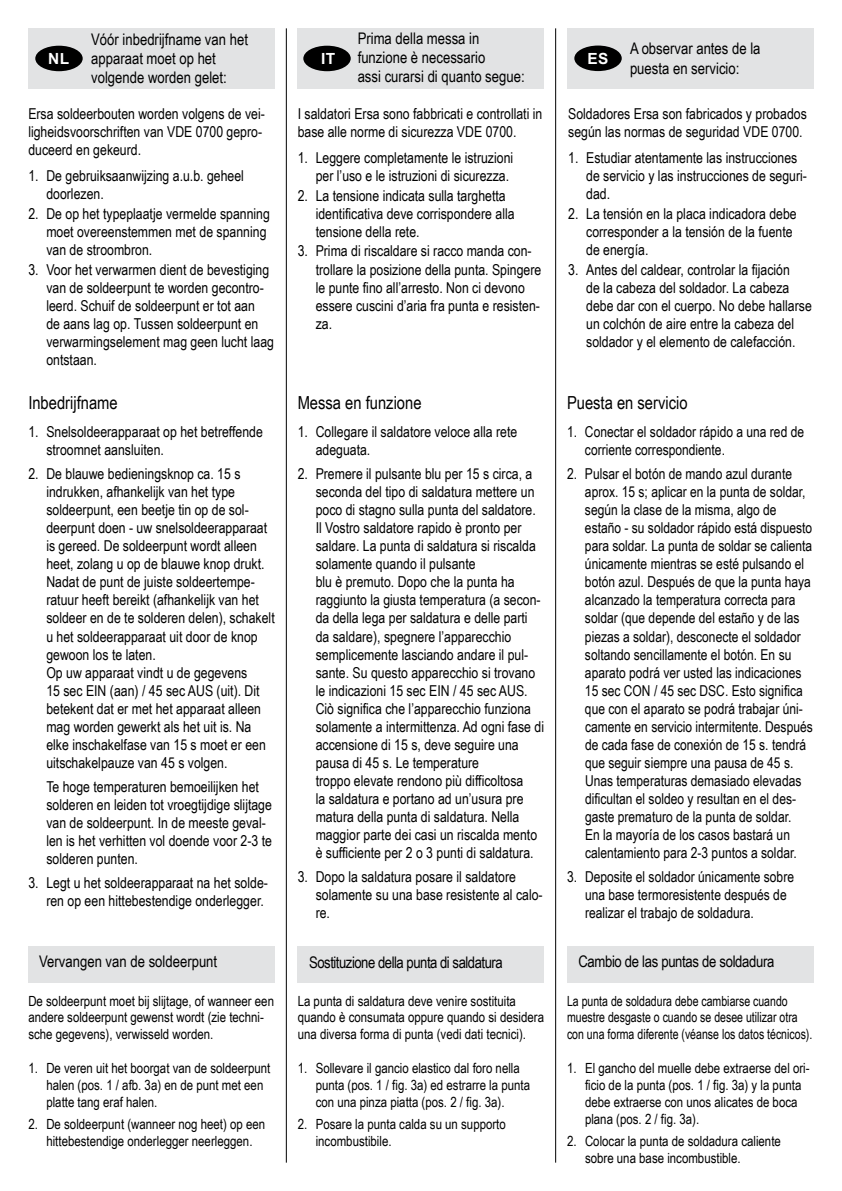
<style>
.page{position:relative;width:842px;height:1191px;background:#fff}
.page>*{position:absolute;margin:0;border:0;box-sizing:border-box;transform-origin:0 0}
.t1{font:18px "Arial Narrow";color:#000}
.t2{font:16px/19px "Arial Narrow";color:#000}
.t3{font:16px "Arial Narrow";letter-spacing:-.03em;color:#000}
.t4{font:16px "Arial Narrow";letter-spacing:-.02em;color:#000}
.t5{font:700 15.4px "Arial";color:#fff}
.t6{font:15px/18px "Arial Narrow";color:#000}
.t7{font:14px/16.8px "Arial Narrow";color:#000}
.t8{font:14px/16.8px "Arial Narrow";color:#000;scale:.92 1}
</style>
<div class="page">
<div style="left:298px;top:28px;width:246px;height:61px;background:#e2e3e4"></div>
<div style="left:567px;top:28px;width:247px;height:61px;background:#e2e3e4"></div>
<div style="left:28px;top:28px;width:247px;height:61px;background:#e2e3e4"></div>
<hr style="left:286px;top:28px;width:1px;height:1134px;background:#000">
<hr style="left:555px;top:28px;width:1px;height:1134px;background:#000">
<div style="left:303px;top:46px;width:48px;height:25px;background:#000;border-radius:50%"></div>
<div style="left:35px;top:46px;width:48px;height:25px;background:#000;border-radius:50%"></div>
<div style="left:574px;top:46px;width:48px;height:25px;background:#000;border-radius:50%"></div>
<div style="left:28px;top:946px;width:247px;height:36px;background:#e2e3e4"></div>
<div style="left:298px;top:946px;width:246px;height:36px;background:#e2e3e4"></div>
<div style="left:567px;top:946px;width:247px;height:36px;background:#e2e3e4"></div>
<p class="t2" style="left:91px;top:31px;width:158px">Vóór inbedrijfname van het apparaat moet op het volgende worden gelet:</p>
<p class="t2" style="left:358px;top:30px;width:169px">Prima della messa in funzione è necessario<br>assi curarsi di quanto segue:</p>
<p class="t2" style="left:630px;top:41px;width:132px">A observar antes de la puesta en servicio:</p>
<p class="t6" style="left:28px;top:106px;width:238px">Ersa soldeerbouten worden volgens de vei&shy;ligheidsvoorschriften van VDE 0700 gepro&shy;duceerd en gekeurd.</p>
<p class="t6" style="left:46px;top:168px;width:199px;text-indent:-18px">1. De gebruiksaanwijzing a.u.b. geheel doorlezen.</p>
<p class="t6" style="left:46px;top:206px;width:225px;text-indent:-18px">2. De op het typeplaatje vermelde spanning moet overeenstemmen met de spanning van de stroombron.</p>
<p class="t6" style="left:46px;top:262px;width:229px;text-indent:-18px">3. Voor het verwarmen dient de bevestiging van de soldeerpunt te worden gecontro&shy;leerd. Schuif de soldeerpunt er tot aan<br>de aans lag op. Tussen soldeerpunt en verwarmingselement mag geen lucht laag ontstaan.</p>
<p class="t5" style="left:48px;top:49px;width:22px">NL</p>
<p class="t5" style="left:321px;top:49px;width:16px">IT</p>
<p class="t5" style="left:587px;top:49px;width:22px">ES</p>
<p class="t6" style="left:298px;top:106px;width:246px">I saldatori Ersa sono fabbricati e controllati in base alle norme di sicurezza VDE 0700.</p>
<p class="t6" style="left:298px;top:150px;width:217px;text-align:right">1. Leggere completamente le istruzioni per l’uso e le istruzioni di sicurezza.</p>
<p class="t6" style="left:316px;top:188px;width:200px;text-indent:-18px">2. La tensione indicata sulla targhetta identificativa deve corrispondere alla tensione della rete.</p>
<p class="t6" style="left:316px;top:243px;width:227px;text-indent:-18px">3. Prima di riscaldare si racco manda con&shy;trollare la posizione della punta. Spingere le punte fino all’arresto. Non ci devono essere cuscini d’aria fra punta e resisten&shy;za.</p>
<p class="t6" style="left:568px;top:106px;width:240px">Soldadores Ersa son fabricados y probados según las normas de seguridad VDE 0700.</p>
<p class="t6" style="left:586px;top:150px;width:222px;text-indent:-18px">1. Estudiar atentamente las instrucciones de servicio y las instrucciones de seguri&shy;dad.</p>
<p class="t6" style="left:586px;top:206px;width:212px;text-indent:-18px">2. La tensión en la placa indicadora debe corresponder a la tensión de la fuente de energía.</p>
<p class="t6" style="left:586px;top:262px;width:227px;text-indent:-18px">3. Antes del caldear, controlar la fijación<br>de la cabeza del soldador. La cabeza debe dar con el cuerpo. No debe hallarse un colchón de aire entre la cabeza del soldador y el elemento de calefacción.</p>
<p class="t1" style="left:28px;top:396px;width:91px">Inbedrijfname</p>
<p class="t6" style="left:46px;top:424px;width:218px;text-indent:-18px">1. Snelsoldeerapparaat op het betreffende stroomnet aansluiten.</p>
<p class="t6" style="left:46px;top:466px;width:230px;text-indent:-18px">2. De blauwe bedieningsknop ca. 15 s indrukken, afhankelijk van het type soldeerpunt, een beetje tin op de sol&shy;deerpunt doen - uw snelsoldeerapparaat is gereed. De soldeerpunt wordt alleen heet, zolang u op de blauwe knop drukt.<br>Nadat de punt de juiste soldeertempe&shy;ratuur heeft bereikt (afhankelijk van het soldeer en de te solderen delen), schakelt u het soldeerapparaat uit door de knop gewoon los te laten.<br>Op uw apparaat vindt u de gegevens<br>15 sec EIN (aan) / 45 sec AUS (uit). Dit betekent dat er met het apparaat alleen mag worden gewerkt als het uit is. Na elke inschakelfase van 15 s moet er een uitschakelpauze van 45 s volgen.</p>
<p class="t6" style="left:46px;top:779px;width:227px">Te hoge temperaturen bemoeilijken het solderen en leiden tot vroegtijdige slijtage van de soldeerpunt. In de meeste geval&shy;len is het verhitten vol doende voor 2-3 te solderen punten.</p>
<p class="t6" style="left:28px;top:875px;width:241px;text-align:right">3. Legt u het soldeerapparaat na het solde&shy;ren op een hittebestendige onderlegger.</p>
<p class="t1" style="left:298px;top:396px;width:125px">Messa en funzione</p>
<p class="t6" style="left:316px;top:424px;width:203px;text-indent:-18px">1. Collegare il saldatore veloce alla rete adeguata.</p>
<p class="t6" style="left:316px;top:466px;width:230px;text-indent:-18px">2. Premere il pulsante blu per 15 s circa, a seconda del tipo di saldatura mettere un poco di stagno sulla punta del saldatore.<br>Il Vostro saldatore rapido è pronto per saldare. La punta di saldatura si riscalda solamente quando il pulsante<br>blu è premuto. Dopo che la punta ha raggiunto la giusta temperatura (a secon&shy;da della lega per saldatura e delle parti da saldare), spegnere l’apparecchio semplicemente lasciando andare il pul&shy;sante. Su questo apparecchio si trovano le indicazioni 15 sec EIN / 45 sec AUS.<br>Ciò significa che l’apparecchio funziona solamente a intermittenza. Ad ogni fase di accensione di 15 s, deve seguire una pausa di 45 s. Le temperature<br>troppo elevate rendono più difficoltosa<br>la saldatura e portano ad un’usura pre matura della punta di saldatura. Nella maggior parte dei casi un riscalda mento è sufficiente per 2 o 3 punti di saldatura.</p>
<p class="t6" style="left:316px;top:869px;width:229px;text-indent:-18px">3. Dopo la saldatura posare il saldatore solamente su una base resistente al calo&shy;re.</p>
<p class="t1" style="left:567px;top:396px;width:122px">Puesta en servicio</p>
<p class="t6" style="left:585px;top:424px;width:221px;text-indent:-18px">1. Conectar el soldador rápido a una red de corriente correspondiente.</p>
<p class="t6" style="left:585px;top:466px;width:229px;text-indent:-18px">2. Pulsar el botón de mando azul durante aprox. 15 s; aplicar en la punta de soldar, según la clase de la misma, algo de estaño - su soldador rápido está dispuesto para soldar. La punta de soldar se calienta únicamente mientras se esté pulsando el botón azul. Después de que la punta haya alcanzado la temperatura correcta para soldar (que depende del estaño y de las piezas a soldar), desconecte el soldador soltando sencillamente el botón. En su aparato podrá ver usted las indicaciones 15 sec CON / 45 sec DSC. Esto significa que con el aparato se podrá trabajar úni&shy;camente en servicio intermitente. Después de cada fase de conexión de 15 s. tendrá que seguir siempre una pausa de 45 s.<br>Unas temperaturas demasiado elevadas dificultan el soldeo y resultan en el des&shy;gaste prematuro de la punta de soldar.<br>En la mayoría de los casos bastará un calentamiento para 2-3 puntos a soldar.</p>
<p class="t6" style="left:585px;top:869px;width:211px;text-indent:-18px">3. Deposite el soldador únicamente sobre una base termoresistente después de realizar el trabajo de soldadura.</p>
<p class="t2" style="left:39px;top:953px;width:179px">Vervangen van de soldeerpunt</p>
<p class="t3" style="left:309px;top:955px;width:195px">Sostituzione della punta di saldatura</p>
<p class="t4" style="left:578px;top:955px;width:198px">Cambio de las puntas de soldadura</p>
<p class="t7" style="left:28px;top:993px;width:247px">De soldeerpunt moet bij slijtage, of wanneer een andere soldeerpunt gewenst wordt (zie techni&shy;sche gegevens), verwisseld worden.</p>
<p class="t7" style="left:46px;top:1061px;width:226px;text-indent:-18px">1. De veren uit het boorgat van de soldeerpunt halen (pos. 1 / afb. 3a) en de punt met een platte tang eraf halen.</p>
<p class="t7" style="left:28px;top:1117px;width:238px;text-align:center">2. De soldeerpunt (wanneer nog heet) op een hittebestendige onderlegger neerleggen.</p>
<p class="t8" style="left:567px;top:993px;width:268px">La punta de soldadura debe cambiarse cuando muestre desgaste o cuando se desee utilizar otra con una forma diferente (véanse los datos técnicos).</p>
<p class="t7" style="left:585px;top:1061px;width:226px;text-indent:-18px">1. El gancho del muelle debe extraerse del ori&shy;ficio de la punta (pos. 1 / fig. 3a) y la punta debe extraerse con unos alicates de boca plana (pos. 2 / fig. 3a).</p>
<p class="t7" style="left:585px;top:1134px;width:197px;text-indent:-18px">2. Colocar la punta de soldadura caliente sobre una base incombustible.</p>
<p class="t7" style="left:298px;top:993px;width:248px">La punta di saldatura deve venire sostituita quando è consumata oppure quando si desidera una diversa forma di punta (vedi dati tecnici).</p>
<p class="t7" style="left:316px;top:1061px;width:216px;text-indent:-18px">1. Sollevare il gancio elastico dal foro nella punta (pos. 1 / fig. 3a) ed estrarre la punta con una pinza piatta (pos. 2 / fig. 3a).</p>
<p class="t7" style="left:316px;top:1117px;width:192px;text-indent:-18px">2. Posare la punta calda su un supporto incombustibile.</p>
</div>
